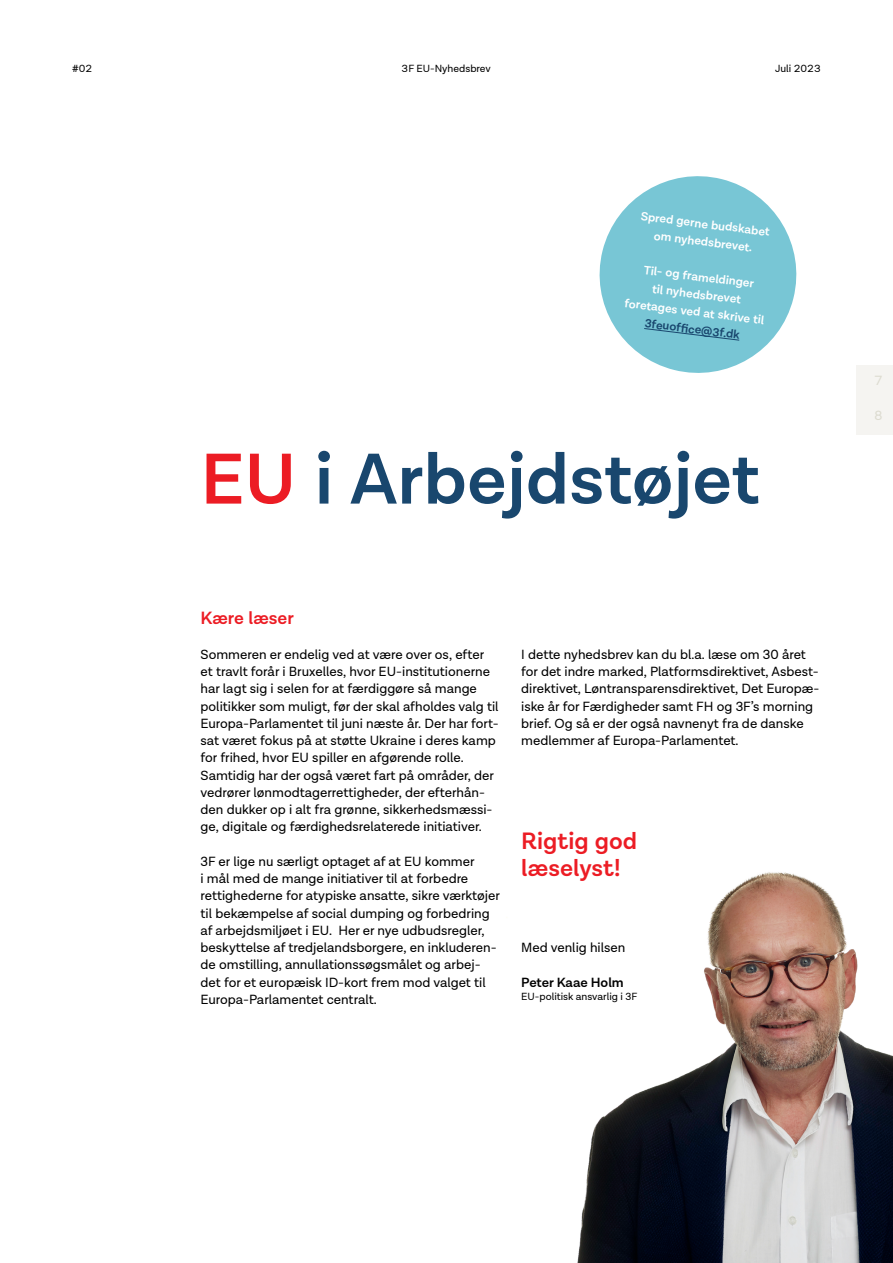
<style>
.page{position:relative;width:893px;height:1263px;background:#fff}
.page>*{position:absolute;margin:0;border:0;box-sizing:border-box;transform-origin:0 0}
.t1{font:600 72.75px "Lota Grotesque";color:#19476e}
.t2{font:600 24px/27px "Lota Grotesque Alt 1";color:#ec1c24}
.t3{font:600 18px "Lota Grotesque";color:#ec1c24}
.t4{font:13.5px/17.2px "Lota Grotesque";color:#000}
.t5{font:600 13.5px "Lota Grotesque";color:#000}
.t6{font:13.5px "Lota Grotesque";color:#dcdbd0}
.t7{font:600 12.15px/17.7px "Lota Grotesque";color:#fff;text-align:center}
.t8{font:600 12.15px "Lota Grotesque";color:#19476e}
.t9{font:10.5px "Lota Grotesque";color:#000}
.s1{color:#ec1c24}
</style>
<div class="page">
<img style="left:577px;top:872px;width:316px;height:391px">
<svg style="left:599px;top:176px;width:198px;height:197px;fill:#78c6d5"></svg>
<svg style="left:643px;top:328px;width:97px;height:13px"></svg>
<div style="left:856px;top:366px;width:37px;height:34px;background:#f5f4f1"></div>
<div style="left:856px;top:400px;width:37px;height:35px;background:#f5f4f1"></div>
<p class="t9" style="left:72px;top:63px;width:22px">#02</p>
<p class="t9" style="left:402px;top:63px;width:91px">3F EU-Nyhedsbrev</p>
<p class="t9" style="left:775px;top:63px;width:47px">Juli 2023</p>
<p class="t7" style="left:642px;top:208px;width:131px;rotate:7deg">Spred gerne budskabet om nyhedsbrevet.</p>
<p class="t7" style="left:630px;top:259px;width:142px;rotate:7deg">Til- og frameldinger<br>til nyhedsbrevet foretages ved at skrive til</p>
<p class="t8" style="left:646px;top:316px;width:97px;rotate:7deg">3feuoffi ce@3f.dk</p>
<h1 class="t1" style="left:201px;top:438px;width:561px"><span class="s1">EU</span> i Arbejdstøjet</h1>
<h3 class="t3" style="left:201px;top:608px;width:95px">Kære læser</h3>
<p class="t4" style="left:201px;top:646px;width:300px">Sommeren er endelig ved at være over os, efter et travlt forår i Bruxelles, hvor EU-institutionerne har lagt sig i selen for at færdiggøre så mange politikker som muligt, før der skal afholdes valg til Europa-Parlamentet til juni næste år. Der har fort&shy;sat været fokus på at støtte Ukraine i deres kamp for frihed, hvor EU spiller en afgørende rolle.<br>Samtidig har der også været fart på områder, der vedrører lønmodtagerrettigheder, der efterhån&shy;den dukker op i alt fra grønne, sikkerhedsmæssi&shy;ge, digitale og færdighedsrelaterede initiativer.</p>
<p class="t4" style="left:201px;top:853px;width:301px">3F er lige nu særligt optaget af at EU kommer<br>i mål med de mange initiativer til at forbedre rettighederne for atypiske ansatte, sikre værktøjer til bekæmpelse af social dumping og forbedring af arbejdsmiljøet i EU. Her er nye udbudsregler, beskyttelse af tredjelandsborgere, en inkluderen&shy;de omstilling, annullationssøgsmålet og arbej&shy;det for et europæisk ID-kort frem mod valget til Europa-Parlamentet centralt.</p>
<p class="t4" style="left:521px;top:646px;width:300px">I dette nyhedsbrev kan du bl.a. læse om 30 året for det indre marked, Platformsdirektivet, Asbest&shy;direktivet, Løntransparensdirektivet, Det Europæ&shy;iske år for Færdigheder samt FH og 3F’s morning brief. Og så er der også navnenyt fra de danske medlemmer af Europa-Parlamentet.</p>
<h2 class="t2" style="left:521px;top:828px;width:117px">Rigtig god læselyst!</h2>
<p class="t4" style="left:521px;top:939px;width:106px">Med venlig hilsen</p>
<p class="t5" style="left:521px;top:974px;width:104px">Peter Kaae Holm</p>
<p class="t9" style="left:521px;top:991px;width:118px">EU-politisk ansvarlig i 3F</p>
<p class="t6" style="left:874px;top:373px;width:10px">7</p>
<p class="t6" style="left:874px;top:408px;width:10px">8</p>
</div>
